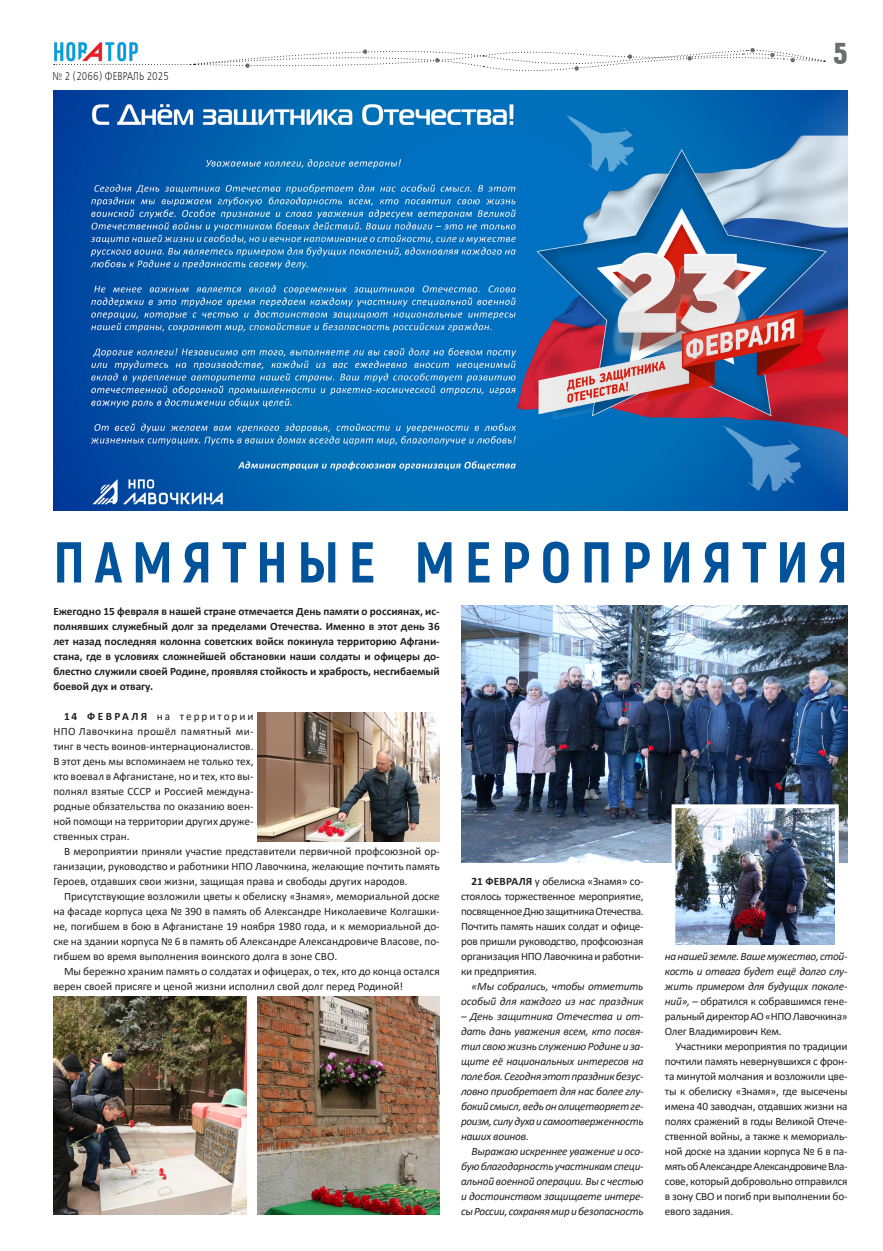
<style>
.page{position:relative;width:883px;height:1251px;background:#fff}
.page>*{position:absolute;margin:0;border:0;box-sizing:border-box;transform-origin:0 0}
.Заголовок_4{font:800 57.5px "Akrobat";letter-spacing:.17em;color:#01549c}
.загловок_3{font:30.12px "Hermes CTT";color:#6c6d70;scale:1.05 1}
.t1{font:11.25px/15px "Calibri";color:#231f20;text-align:justify}
.t2{font:italic 11.25px/15px "Calibri";letter-spacing:-.02em;color:#231f20;text-align:justify}
.t3{font:700 11.25px/15px "Calibri";color:#231f20;text-align:justify}
.заголовок_панорамы{font:11.25px "Free Set C";letter-spacing:.01em;color:#231f20;scale:.8 1}
.s1{font-weight:700}
.s2{font-style:normal}
</style>
<div class="page">
<svg style="left:142px;top:48px;width:682px;height:23px"></svg>
<img style="left:53px;top:42px;width:87px;height:23px">
<img style="left:53px;top:91px;width:794px;height:419px">
<img style="left:53px;top:996px;width:193px;height:219px">
<img style="left:257px;top:996px;width:182px;height:219px">
<img style="left:461px;top:605px;width:386px;height:258px">
<img style="left:676px;top:809px;width:157px;height:135px">
<div style="left:671px;top:804px;width:167px;height:145px;border:4px solid #fff"></div>
<img style="left:257px;top:713px;width:182px;height:128px">
<p class="заголовок_панорамы" style="left:52px;top:69px;width:147px">№ 2 (2066) ФЕВРАЛЬ 2025</p>
<p class="загловок_3" style="left:833px;top:37px;width:15px">5</p>
<p class="Заголовок_4" style="left:53px;top:526px;width:795px">ПАМЯТНЫЕ МЕРОПРИЯТИЯ</p>
<p class="t3" style="left:53px;top:604px;width:388px">Ежегодно 15 февраля в нашей стране отмечается День памяти о россиянах, ис&shy;полнявших служебный долг за пределами Отечества. Именно в этот день 36 лет назад последняя колонна советских войск покинула территорию Афгани&shy;стана, где в условиях сложнейшей обстановки наши солдаты и офицеры до&shy;блестно служили своей Родине, проявляя стойкость и храбрость, несгибаемый боевой дух и отвагу.</p>
<p class="t1" style="left:53px;top:708px;width:202px;text-indent:11px"><span class="s1">14 ФЕВРАЛЯ</span> на территории НПО Лавочкина прошёл памятный ми&shy;тинг в честь воинов-интернационалистов.<br>В этот день мы вспоминаем не только тех, кто воевал в Афганистане, но и тех, кто вы&shy;полнял взятые СССР и Россией междуна&shy;родные обязательства по оказанию воен&shy;ной помощи на территории других друже&shy;ственных стран.</p>
<p class="t1" style="left:53px;top:843px;width:388px;text-indent:11px">В мероприятии приняли участие представители первичной профсоюзной ор&shy;ганизации, руководство и работники НПО Лавочкина, желающие почтить память Героев, отдавших свои жизни, защищая права и свободы других народов.</p>
<p class="t1" style="left:53px;top:888px;width:388px;text-indent:11px">Присутствующие возложили цветы к обелиску «Знамя», мемориальной доске на фасаде корпуса цеха № 390 в память об Александре Николаевиче Колгашки&shy;не, погибшем в бою в Афганистане 19 ноября 1980 года, и к мемориальной до&shy;ске на здании корпуса № 6 в память об Александре Александровиче Власове, по&shy;гибшем во время выполнения воинского долга в зоне СВО.</p>
<p class="t1" style="left:53px;top:963px;width:388px;text-indent:11px">Мы бережно храним память о солдатах и офицерах, о тех, кто до конца остался верен своей присяге и ценой жизни исполнил свой долг перед Родиной!</p>
<p class="t1" style="left:461px;top:873px;width:184px;text-indent:11px"><span class="s1">21 ФЕВРАЛЯ</span> у обелиска «Знамя» со&shy;стоялось торжественное мероприятие, посвященное Дню защитника Отечества.<br>Почтить память наших солдат и офице&shy;ров пришли руководство, профсоюзная организация НПО Лавочкина и работни&shy;ки предприятия.</p>
<p class="t2" style="left:461px;top:978px;width:184px;text-align:right">«Мы собрались, чтобы отметить особый для каждого из нас праздник</p>
<p class="t2" style="left:461px;top:1008px;width:184px">– День защитника Отечества и от&shy;дать дань уважения всем, кто посвя&shy;тил свою жизнь служению Родине и за&shy;щите её национальных интересов на поле боя. Сегодня этот праздник безус&shy;ловно приобретает для нас более глу&shy;бокий смысл, ведь он олицетворяет ге&shy;роизм, силу духа и самоотверженность наших воинов.</p>
<p class="t2" style="left:461px;top:1143px;width:184px;text-indent:11px">Выражаю искреннее уважение и осо&shy;бую благодарность участникам специ&shy;альной военной операции. Вы с честью и достоинством защищаете интере&shy;сы России, сохраняя мир и безопасность</p>
<p class="t2" style="left:664px;top:948px;width:184px">на нашей земле. Ваше мужество, стой&shy;кость и отвага будет ещё долго слу&shy;жить примером для будущих поколе&shy;ний», <span class="s2">– обратился к собравшимся гене&shy;ральный директор АО «НПО Лавочкина» Олег Владимирович Кем.</span></p>
<p class="t1" style="left:664px;top:1038px;width:184px;text-indent:11px">Участники мероприятия по традиции почтили память невернувшихся с фрон&shy;та минутой молчания и возложили цве&shy;ты к обелиску «Знамя», где высечены имена 40 заводчан, отдавших жизни на полях сражений в годы Великой Отече&shy;ственной войны, а также к мемориаль&shy;ной доске на здании корпуса № 6 в па&shy;мять об Александре Александровиче Вла&shy;сове, который добровольно отправился в зону СВО и погиб при выполнении бо&shy;евого задания.</p>
</div>
